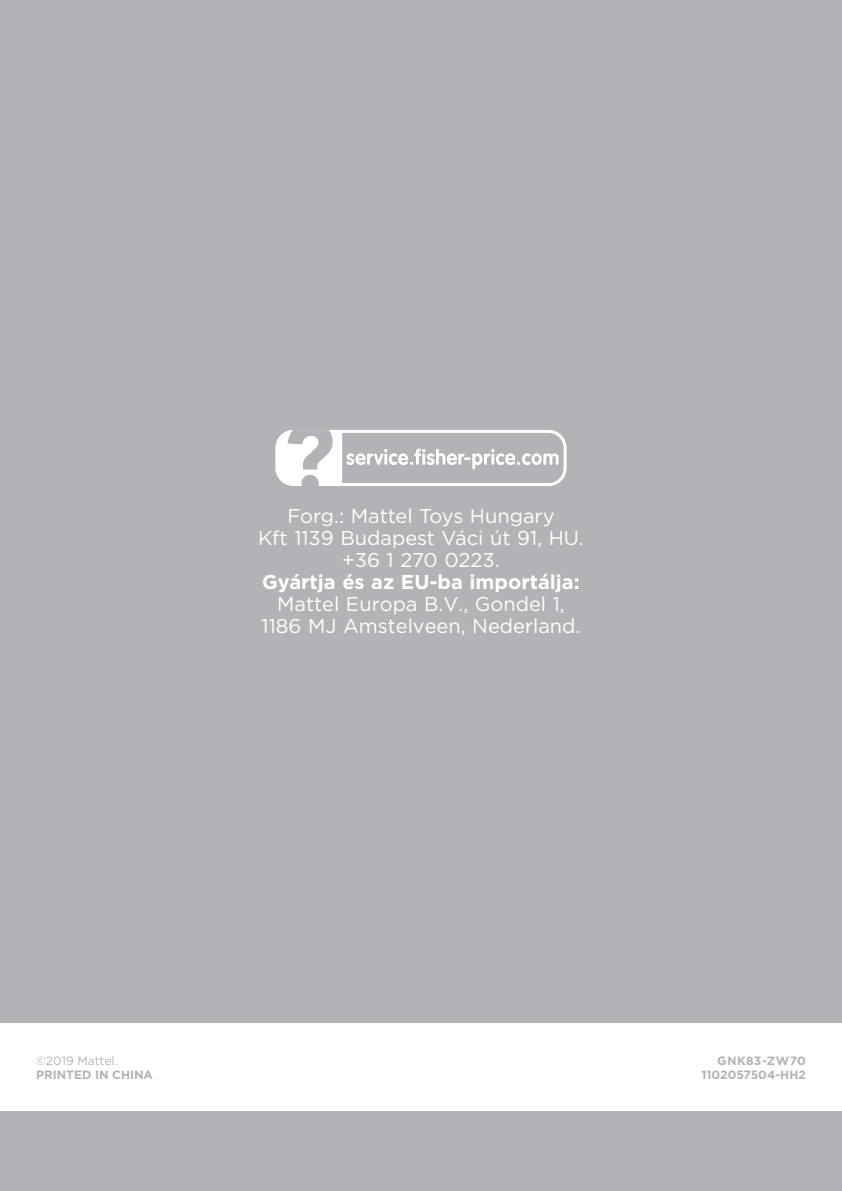
<style>
.page{position:relative;width:842px;height:1191px;background:#b2b3b7}
.page>*{position:absolute;margin:0;border:0;box-sizing:border-box;transform-origin:0 0}
.t1{font:20px/22px "Gotham";color:#fff;text-align:center}
.t2{font:700 20px "Gotham";color:#fff}
.t3{font:700 12px "Gotham";color:#b2b3b7}
.t4{font:12px "Gotham";color:#b2b3b7}
.t5{font:700 12px "Gotham";letter-spacing:.035em;color:#b2b3b7}
</style>
<div class="page">
<div style="left:0;top:1023px;width:842px;height:88px;background:#fff"></div>
<svg style="left:275px;top:430px;width:291px;height:56px"></svg>
<p class="t1" style="left:258px;top:506px;width:327px">Forg.: Mattel Toys Hungary<br>Kft 1139 Budapest Váci út 91, HU. +36 1 270 0223.</p>
<p class="t2" style="left:262px;top:575px;width:319px">Gyártja és az EU-ba importálja:</p>
<p class="t1" style="left:261px;top:594px;width:320px">Mattel Europa B.V., Gondel 1,<br>1186 MJ Amstelveen, Nederland.</p>
<p class="t4" style="left:36px;top:1056px;width:83px">©2019 Mattel.</p>
<p class="t5" style="left:717px;top:1056px;width:90px">GNK83-ZW70</p>
<p class="t3" style="left:36px;top:1070px;width:119px">PRINTED IN CHINA</p>
<p class="t3" style="left:701px;top:1070px;width:106px">1102057504-HH2</p>
</div>
